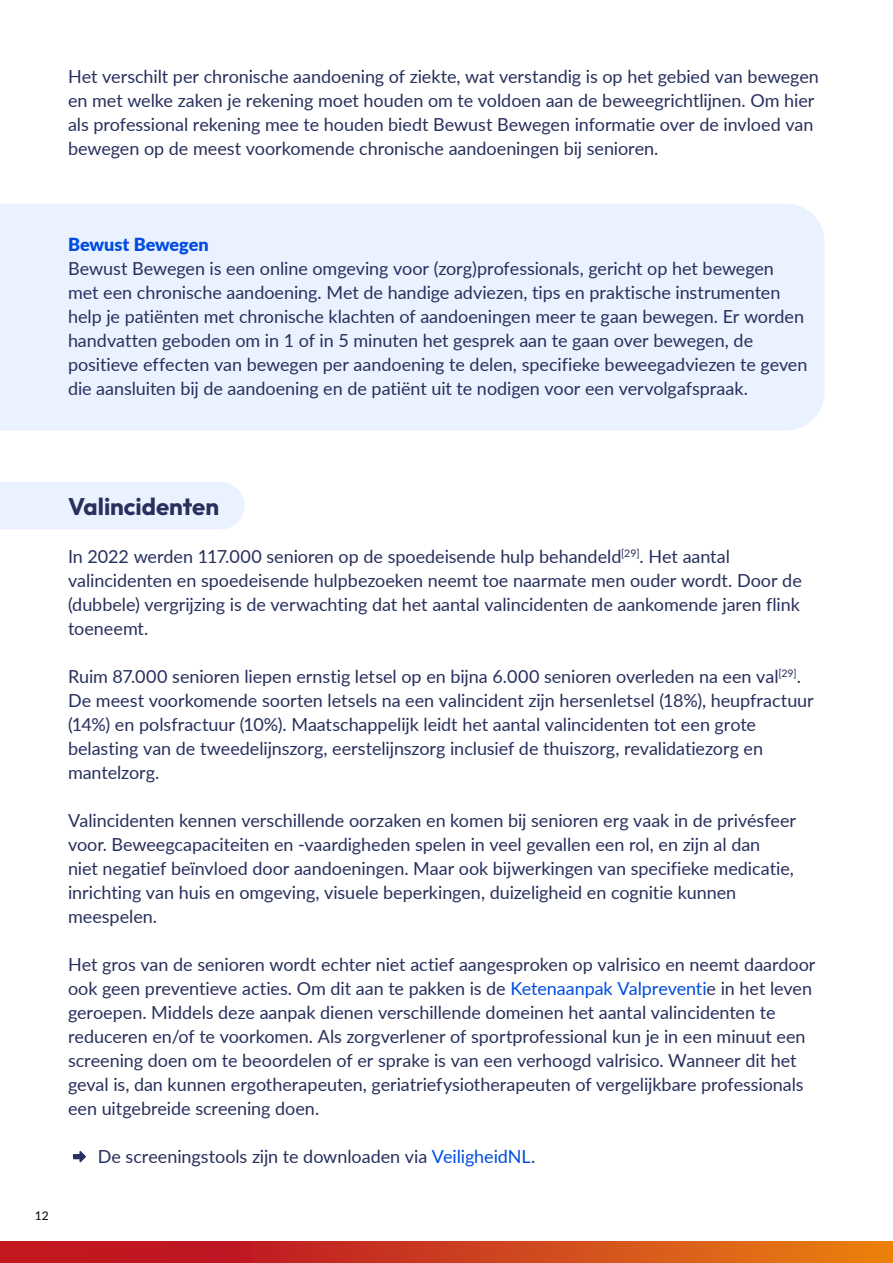
<style>
.page{position:relative;width:893px;height:1263px;background:#fff}
.page>*{position:absolute;margin:0;border:0;box-sizing:border-box;transform-origin:0 0}
.t1{font:100 24px "Outfit";letter-spacing:-.005em;color:#28305d}
.t2{font:18px/24px "Lato";letter-spacing:-.005em;color:#28305d}
.t3{font:900 18px "Lato";color:#004ce3}
.t4{font:12px "Lato";color:#000}
.s1{color:#004ce3}
</style>
<div class="page">
<svg style="left:0;top:1242px;width:893px;height:21px;background:#ce3f1c"></svg>
<div style="left:0;top:204px;width:824px;height:227px;background:#eaf2ff"></div>
<div style="left:0;top:482px;width:245px;height:47px;background:#eaf2ff"></div>
<svg style="left:73px;top:1151px;width:13px;height:11px"></svg>
<p class="t2" style="left:68px;top:65px;width:752px">Het verschilt per chronische aandoening of ziekte, wat verstandig is op het gebied van bewegen en met welke zaken je rekening moet houden om te voldoen aan de beweegrichtlijnen. Om hier als professional rekening mee te houden biedt Bewust Bewegen informatie over de invloed van bewegen op de meest voorkomende chronische aandoeningen bij senioren.</p>
<p class="t3" style="left:68px;top:237px;width:142px">Bewust Bewegen</p>
<p class="t2" style="left:68px;top:257px;width:741px">Bewust Bewegen is een online omgeving voor (zorg)professionals, gericht op het bewegen met een chronische aandoening. Met de handige adviezen, tips en praktische instrumenten help je patiënten met chronische klachten of aandoeningen meer te gaan bewegen. Er worden handvatten geboden om in 1 of in 5 minuten het gesprek aan te gaan over bewegen, de positieve effecten van bewegen per aandoening te delen, specifieke beweegadviezen te geven die aansluiten bij de aandoening en de patiënt uit te nodigen voor een vervolgafspraak.</p>
<p class="t4" style="left:35px;top:1211px;width:15px">12</p>
<h1 class="t1" style="left:68px;top:496px;width:153px">Valincidenten</h1>
<p class="t2" style="left:68px;top:545px;width:735px">In 2022 werden 117.000 senioren op de spoedeisende hulp behandeld<sup>[29]</sup>. Het aantal valincidenten en spoedeisende hulpbezoeken neemt toe naarmate men ouder wordt. Door de (dubbele) vergrijzing is de verwachting dat het aantal valincidenten de aankomende jaren flink toeneemt.</p>
<p class="t2" style="left:68px;top:665px;width:747px">Ruim 87.000 senioren liepen ernstig letsel op en bijna 6.000 senioren overleden na een val<sup>[29]</sup>.<br>De meest voorkomende soorten letsels na een valincident zijn hersenletsel (18%), heupfractuur (14%) en polsfractuur (10%). Maatschappelijk leidt het aantal valincidenten tot een grote belasting van de tweedelijnszorg, eerstelijnszorg inclusief de thuiszorg, revalidatiezorg en mantelzorg.</p>
<p class="t2" style="left:68px;top:809px;width:730px">Valincidenten kennen verschillende oorzaken en komen bij senioren erg vaak in de privésfeer voor. Beweegcapaciteiten en -vaardigheden spelen in veel gevallen een rol, en zijn al dan<br>niet negatief beïnvloed door aandoeningen. Maar ook bijwerkingen van specifieke medicatie, inrichting van huis en omgeving, visuele beperkingen, duizeligheid en cognitie kunnen meespelen.</p>
<p class="t2" style="left:68px;top:953px;width:749px">Het gros van de senioren wordt echter niet actief aangesproken op valrisico en neemt daardoor ook geen preventieve acties. Om dit aan te pakken is de <span class="s1">Ketenaanpak Valpreventi</span>e in het leven geroepen. Middels deze aanpak dienen verschillende domeinen het aantal valincidenten te reduceren en/of te voorkomen. Als zorgverlener of sportprofessional kun je in een minuut een screening doen om te beoordelen of er sprake is van een verhoogd valrisico. Wanneer dit het geval is, dan kunnen ergotherapeuten, geriatriefysiotherapeuten of vergelijkbare professionals een uitgebreide screening doen.</p>
<p class="t2" style="left:98px;top:1145px;width:439px">De screeningstools zijn te downloaden via <span class="s1">VeiligheidNL</span>.</p>
</div>
